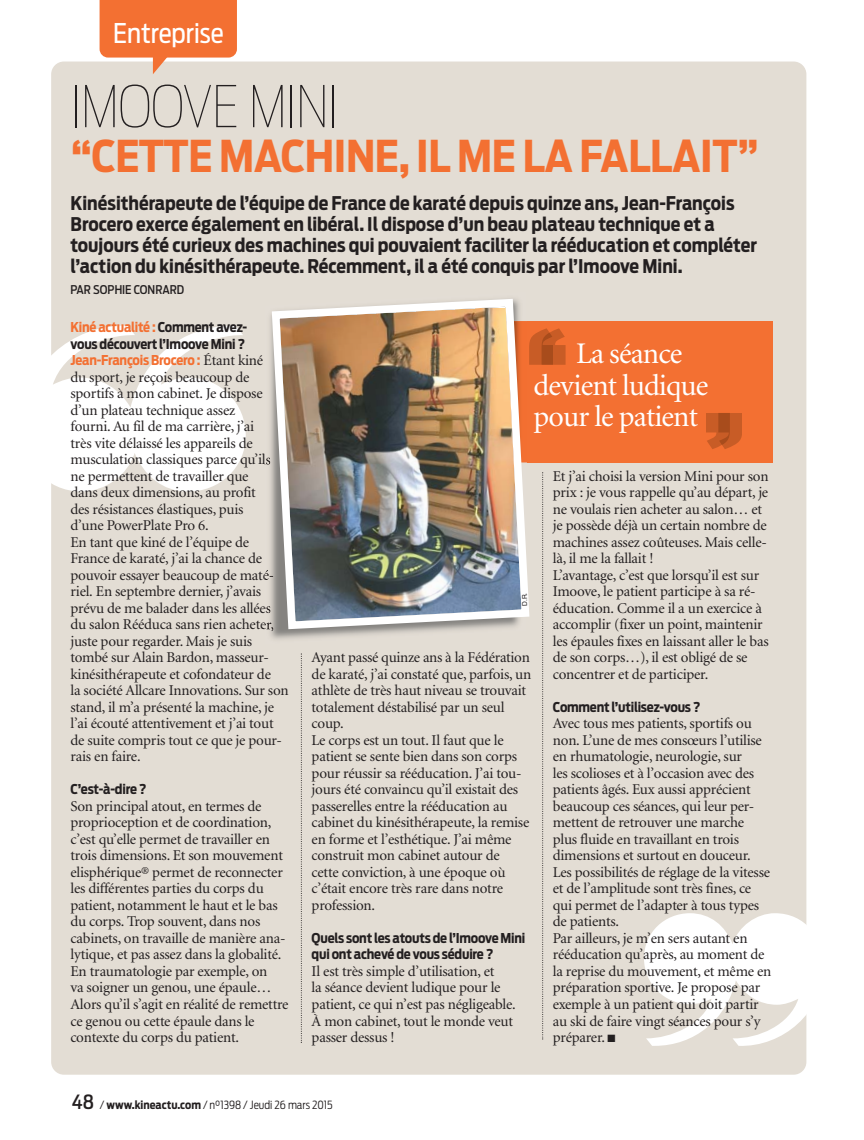
<style>
.page{position:relative;width:864px;height:1140px;background:#fff}
.page>*{position:absolute;margin:0;border:0;box-sizing:border-box;transform-origin:0 0}
.t1{font:100 57px "Antenna Cond";letter-spacing:-.01em;color:#231f20}
.t2{font:700 43.5px "Antenna Cond";letter-spacing:-.01em;color:#f37032}
.t3{font:30px/31.5px "Minion";letter-spacing:-.03em;color:#fff;text-align:center}
.t4{font:27px "Antenna Cond";color:#fff}
.t5{font:700 18.75px/21px "Antenna Cond";color:#231f20}
.t6{font:15px/16.5px "Minion";letter-spacing:-.015em;color:#231f20}
.t7{font:700 13.5px/16.5px "Antenna Cond";letter-spacing:-.015em;color:#231f20}
.t8{font:500 12px "Antenna Cond";color:#231f20}
.t9{font:300 11.25px "Antenna Cond";color:#231f20}
.t10{font:6.75px "Helvetica";color:#231f20}
.s1{color:#f37032}
.s2{font-family:"Minion";font-weight:400;font-size:15px}
.s3{font-weight:500;font-size:19.5px}
.s4{font-weight:700}
</style>
<div class="page">
<div style="left:51px;top:62px;width:755px;height:1012px;background:#e3ddd4;border-radius:13px"></div>
<svg style="left:644px;top:913px;width:163px;height:134px"></svg>
<svg style="left:51px;top:325px;width:195px;height:166px"></svg>
<svg style="left:301px;top:653px;width:1px;height:389px"></svg>
<svg style="left:542px;top:472px;width:1px;height:567px"></svg>
<div style="left:312px;top:321px;width:461px;height:141px;background:#f37032"></div>
<img style="left:264px;top:454px;width:129px;height:185px">
<img style="left:268px;top:299px;width:265px;height:334px">
<svg style="left:529px;top:328px;width:36px;height:37px"></svg>
<svg style="left:541px;top:332px;width:12px;height:33px"></svg>
<svg style="left:99px;top:0;width:138px;height:74px"></svg>
<svg style="left:706px;top:413px;width:36px;height:36px"></svg>
<svg style="left:718px;top:413px;width:11px;height:32px"></svg>
<h3 class="t4" style="left:113px;top:17px;width:112px">Entreprise</h3>
<h1 class="t1" style="left:71px;top:72px;width:268px">IMOOVE MINI</h1>
<h2 class="t2" style="left:71px;top:139px;width:688px">“CETTE MACHINE, IL ME LA FALLAIT”</h2>
<p class="t5" style="left:70px;top:194px;width:687px">Kinésithérapeute de l’équipe de France de karaté depuis quinze ans, Jean-François Brocero exerce également en libéral. Il dispose d’un beau plateau technique et a toujours été curieux des machines qui pouvaient faciliter la rééducation et compléter l’action du kinésithérapeute. Récemment, il a été conquis par l’Imoove Mini.</p>
<p class="t8" style="left:70px;top:285px;width:115px">PAR SOPHIE CONRARD</p>
<p class="t7" style="left:70px;top:320px;width:194px"><span class="s1">Kiné actualité :</span>Comment avez&shy;vous découvert l’Imoove Mini ?<br><span class="s1">Jean-François Brocero :</span> <span class="s2">Étant kiné</span></p>
<p class="t6" style="left:70px;top:370px;width:220px">du sport, je reçois beaucoup de sportifs à mon cabinet. Je dispose d’un plateau technique assez<br>fourni. Au fil de ma carrière, j’ai<br>très vite délaissé les appareils de musculation classiques parce qu’ils<br>ne permettent de travailler que<br>dans deux dimensions, au profit<br>des résistances élastiques, puis<br>d’une PowerPlate Pro 6.<br>En tant que kiné de l’équipe de France de karaté, j’ai la chance de pouvoir essayer beaucoup de maté&shy;riel. En septembre dernier, j’avais prévu de me balader dans les allées du salon Rééduca sans rien acheter, juste pour regarder. Mais je suis tombé sur Alain Bardon, masseur&shy;kinésithérapeute et cofondateur de<br>la société Allcare Innovations. Sur son stand, il m’a présenté la machine, je l’ai écouté attentivement et j’ai tout de suite compris tout ce que je pour&shy;rais en faire.</p>
<p class="t7" style="left:70px;top:782px;width:78px">C’est-à-dire ?</p>
<p class="t6" style="left:70px;top:799px;width:219px">Son principal atout, en termes de proprioception et de coordination, c’est qu’elle permet de travailler en trois dimensions. Et son mouvement elisphérique® permet de reconnecter les différentes parties du corps du patient, notamment le haut et le bas du corps. Trop souvent, dans nos cabinets, on travaille de manière ana&shy;lytique, et pas assez dans la globalité.<br>En traumatologie par exemple, on<br>va soigner un genou, une épaule… Alors qu’il s’agit en réalité de remettre ce genou ou cette épaule dans le contexte du corps du patient.</p>
<h3 class="t3" style="left:533px;top:340px;width:176px">La séance devient ludique pour le patient</h3>
<p class="t10" style="left:522px;top:606px;width:15px;rotate:-92deg">D.R.</p>
<p class="t6" style="left:311px;top:650px;width:221px">Ayant passé quinze ans à la Fédération de karaté, j’ai constaté que, parfois, un athlète de très haut niveau se trouvait totalement déstabilisé par un seul coup.<br>Le corps est un tout. Il faut que le patient se sente bien dans son corps pour réussir sa rééducation. J’ai tou&shy;jours été convaincu qu’il existait des passerelles entre la rééducation au cabinet du kinésithérapeute, la remise en forme et l’esthétique. J’ai même construit mon cabinet autour de<br>cette conviction, à une époque où c’était encore très rare dans notre profession.</p>
<p class="t7" style="left:311px;top:930px;width:215px">Quels sont les atouts de l’Imoove Mini qui ont achevé de vous séduire ?</p>
<p class="t6" style="left:311px;top:964px;width:205px">Il est très simple d’utilisation, et<br>la séance devient ludique pour le patient, ce qui n’est pas négligeable.<br>À mon cabinet, tout le monde veut passer dessus !</p>
<p class="t6" style="left:552px;top:469px;width:217px">Et j’ai choisi la version Mini pour son prix : je vous rappelle qu’au départ, je ne voulais rien acheter au salon… et je possède déjà un certain nombre de machines assez coûteuses. Mais celle&shy;là, il me la fallait !<br>L’avantage, c’est que lorsqu’il est sur Imoove, le patient participe à sa ré&shy;éducation. Comme il a un exercice à accomplir (fixer un point, maintenir les épaules fixes en laissant aller le bas de son corps…), il est obligé de se concentrer et de participer.</p>
<p class="t7" style="left:552px;top:699px;width:149px">Comment l’utilisez-vous ?</p>
<p class="t6" style="left:552px;top:716px;width:220px">Avec tous mes patients, sportifs ou non. L’une de mes consœurs l’utilise en rhumatologie, neurologie, sur<br>les scolioses et à l’occasion avec des patients âgés. Eux aussi apprécient beaucoup ces séances, qui leur per&shy;mettent de retrouver une marche plus fluide en travaillant en trois dimensions et surtout en douceur.<br>Les possibilités de réglage de la vitesse et de l’amplitude sont très fines, ce qui permet de l’adapter à tous types de patients.<br>Par ailleurs, je m’en sers autant en rééducation qu’après, au moment de la reprise du mouvement, et même en préparation sportive. Je propose par exemple à un patient qui doit partir au ski de faire vingt séances pour s’y préparer. ■</p>
<p class="t9" style="left:72px;top:1099px;width:262px"><span class="s3">48</span> / <span class="s4">www.kineactu.com</span> / n°1398 / Jeudi 26 mars 2015</p>
</div>
